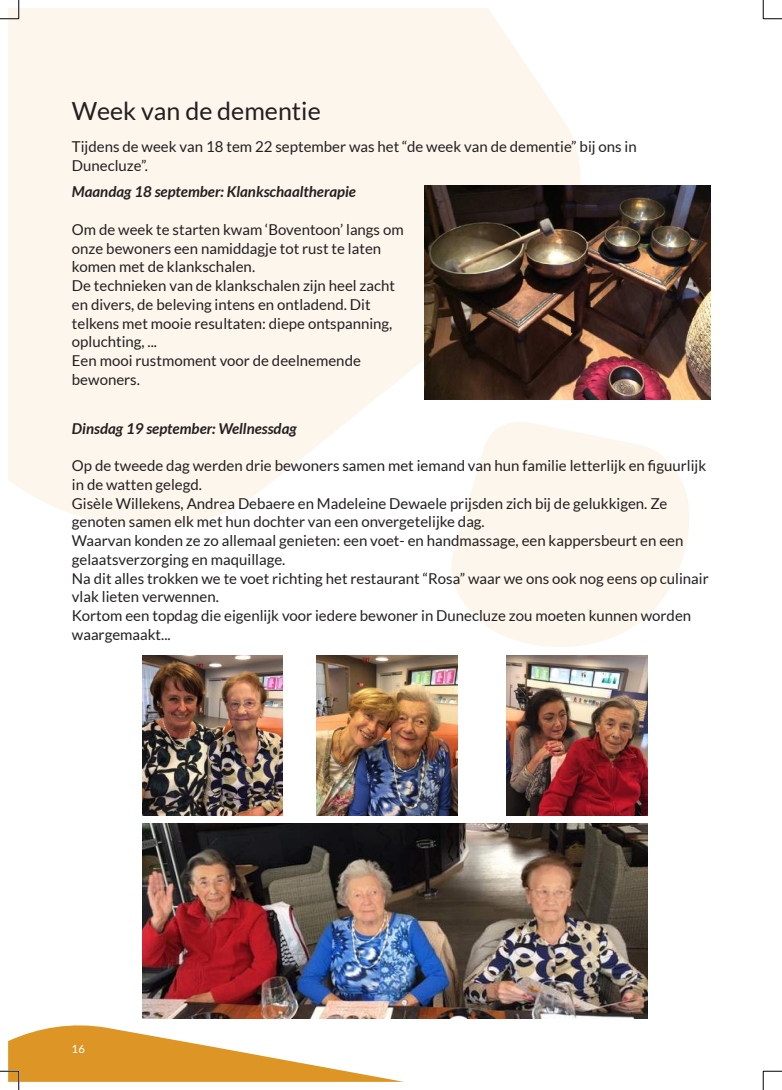
<style>
.page{position:relative;width:782px;height:1090px;background:#fff}
.page>*{position:absolute;margin:0;border:0;box-sizing:border-box;transform-origin:0 0}
.t1{font:25px "Lato";color:#231f20}
.t2{font:15px/18.8px "Lato";color:#231f20}
.t3{font:italic 700 15px "Lato";color:#231f20}
.t4{font:500 11.25px "Lato";color:#fff}
</style>
<div class="page">
<svg style="left:451px;top:436px;width:238px;height:211px;fill:#fcf6ec"></svg>
<svg style="left:8px;top:8px;width:589px;height:519px;background:#fcf7ee"></svg>
<img style="left:424px;top:185px;width:286px;height:214px">
<img style="left:142px;top:655px;width:141px;height:161px">
<img style="left:316px;top:655px;width:141px;height:161px">
<img style="left:507px;top:655px;width:140px;height:161px">
<img style="left:142px;top:824px;width:505px;height:194px">
<svg style="left:0;top:0;width:20px;height:20px"></svg>
<svg style="left:0;top:1025px;width:404px;height:65px"></svg>
<svg style="left:762px;top:0;width:20px;height:20px"></svg>
<svg style="left:762px;top:1070px;width:20px;height:20px"></svg>
<h1 class="t1" style="left:72px;top:97px;width:250px">Week van de dementie</h1>
<p class="t2" style="left:72px;top:137px;width:566px">Tijdens de week van 18 tem 22 september was het “de week van de dementie” bij ons in<br>Dunecluze”.</p>
<p class="t3" style="left:72px;top:183px;width:285px">Maandag 18 september: Klankschaaltherapie</p>
<p class="t2" style="left:72px;top:220px;width:333px">Om de week te starten kwam ‘Boventoon’ langs om onze bewoners een namiddagje tot rust te laten komen met de klankschalen.<br>De technieken van de klankschalen zijn heel zacht en divers, de beleving intens en ontladend. Dit telkens met mooie resultaten: diepe ontspanning, opluchting, ...<br>Een mooi rustmoment voor de deelnemende bewoners.</p>
<p class="t3" style="left:72px;top:420px;width:226px">Dinsdag 19 september: Wellnessdag</p>
<p class="t2" style="left:72px;top:456px;width:638px">Op de tweede dag werden drie bewoners samen met iemand van hun familie letterlijk en figuurlijk in de watten gelegd.<br>Gisèle Willekens, Andrea Debaere en Madeleine Dewaele prijsden zich bij de gelukkigen. Ze genoten samen elk met hun dochter van een onvergetelijke dag.<br>Waarvan konden ze zo allemaal genieten: een voet- en handmassage, een kappersbeurt en een gelaatsverzorging en maquillage.<br>Na dit alles trokken we te voet richting het restaurant “Rosa” waar we ons ook nog eens op culinair vlak lieten verwennen.<br>Kortom een topdag die eigenlijk voor iedere bewoner in Dunecluze zou moeten kunnen worden waargemaakt...</p>
<p class="t4" style="left:72px;top:1041px;width:15px">16</p>
</div>
